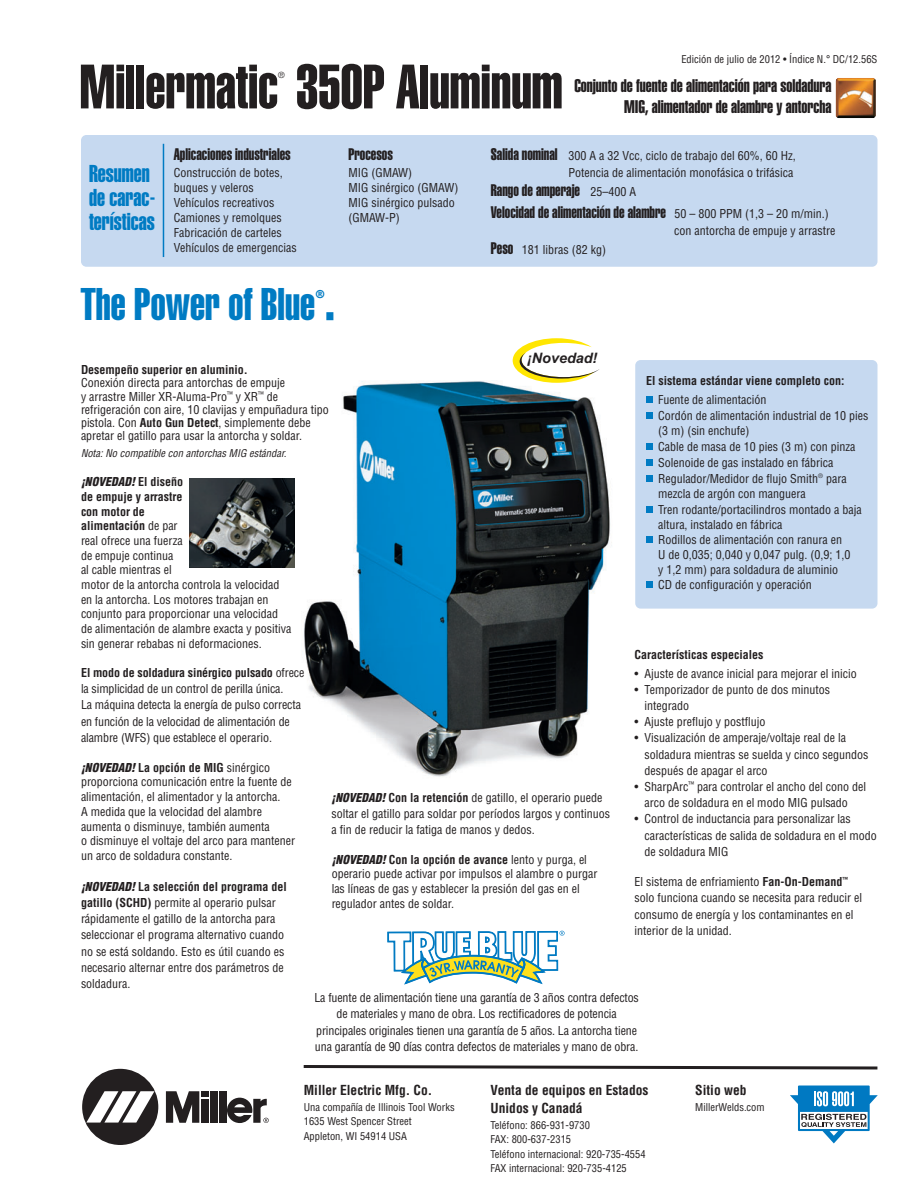
<style>
.page{position:relative;width:918px;height:1188px;background:#fff}
.page>*{position:absolute;margin:0;border:0;box-sizing:border-box;transform-origin:0 0}
.t1{font:61.5px "Helvetica Extra Compressed";color:#231f20}
.t2{font:45px "Helvetica Extra Compressed";color:#007bc3}
.t3{font:24px/24px "Helvetica Extra Compressed";color:#007bc3}
.t4{font:18px/21px "Helvetica Extra Compressed";color:#231f20;text-align:right}
.t5{font:16.5px/21.5px "Helvetica Extra Compressed";color:#231f20}
.t6{font:italic 700 14.4px "Arial";color:#231f20}
.t7{font:700 condensed 13.5px/18px "Helvetica";color:#231f20}
.t8{font:condensed 12px/16.2px "Helvetica";color:#231f20}
.t9{font:700 condensed 12px "Helvetica";color:#231f20}
.t10{font:condensed 10.5px/14.4px "Helvetica";color:#231f20}
.t11{font:italic condensed 10.5px "Helvetica";color:#231f20}
.t12{font:condensed 8.25px "Helvetica";color:#231f20}
.s1{font-family:"Helvetica Extra Compressed";font-stretch:normal;font-size:16.5px}
.s2{font-family:"Helvetica";font-stretch:condensed;font-size:12px}
.s3{font-weight:700}
.s4{font-weight:900;font-style:italic}
</style>
<div class="page">
<img style="left:294px;top:358px;width:318px;height:419px">
<div style="left:81px;top:135px;width:797px;height:132px;background:#c6d9f0;border-radius:5px"></div>
<hr style="left:163px;top:144px;width:1px;height:113px;background:#007bc3">
<img style="left:836px;top:78px;width:40px;height:40px">
<div style="left:82px;top:1069px;width:76px;height:76px;background:#231f20;border-radius:50%"></div>
<svg style="left:86px;top:1091px;width:68px;height:32px"></svg>
<div style="left:210px;top:1091px;width:7px;height:32px;background:#231f20"></div>
<div style="left:219px;top:1091px;width:7px;height:32px;background:#231f20"></div>
<div style="left:201px;top:1091px;width:7px;height:6px;background:#231f20"></div>
<div style="left:201px;top:1099px;width:7px;height:24px;background:#231f20"></div>
<svg style="left:166px;top:1091px;width:33px;height:32px"></svg>
<svg style="left:227px;top:1098px;width:42px;height:25px"></svg>
<div style="left:635px;top:360px;width:242px;height:249px;background:#c6d9f0;border-radius:5px"></div>
<div style="left:646px;top:396px;width:7px;height:7px;background:#007bc3"></div>
<div style="left:646px;top:412px;width:7px;height:7px;background:#007bc3"></div>
<div style="left:646px;top:443px;width:7px;height:6px;background:#007bc3"></div>
<div style="left:646px;top:459px;width:7px;height:7px;background:#007bc3"></div>
<div style="left:646px;top:475px;width:7px;height:7px;background:#007bc3"></div>
<div style="left:646px;top:506px;width:7px;height:6px;background:#007bc3"></div>
<div style="left:646px;top:536px;width:7px;height:7px;background:#007bc3"></div>
<div style="left:646px;top:581px;width:7px;height:7px;background:#007bc3"></div>
<svg style="left:303px;top:930px;width:575px;height:214px"></svg>
<img style="left:189px;top:478px;width:105px;height:90px">
<svg style="left:513px;top:338px;width:87px;height:45px"></svg>
<h1 class="t1" style="left:80px;top:65px;width:485px">Millermatic 350P Aluminum</h1>
<p class="t12" style="left:278px;top:72px;width:8px">®</p>
<p class="t10" style="left:681px;top:53px;width:198px">Edición de julio de 2012 • Índice N.° DC/12.56S</p>
<h3 class="t4" style="left:574px;top:76px;width:259px">Conjunto de fuente de alimentación para soldadura<br>MIG, alimentador de alambre y antorcha</h3>
<h3 class="t3" style="left:89px;top:163px;width:68px">Resumen de carac&shy;terísticas</h3>
<h3 class="t5" style="left:174px;top:145px;width:118px">Aplicaciones industriales</h3>
<p class="t8" style="left:174px;top:167px;width:125px;line-height:15px">Construcción de botes, buques y veleros<br>Vehículos recreativos<br>Camiones y remolques<br>Fabricación de carteles<br>Vehículos de emergencias</p>
<h2 class="t2" style="left:81px;top:288px;width:255px">The Power of Blue<sup>®</sup>.</h2>
<h3 class="t5" style="left:348px;top:145px;width:46px">Procesos</h3>
<p class="t8" style="left:348px;top:167px;width:112px;line-height:15px">MIG (GMAW)<br>MIG sinérgico (GMAW)<br>MIG sinérgico pulsado (GMAW-P)</p>
<p class="t8" style="left:491px;top:148px;width:306px;line-height:17.1px;text-align:right"><span class="s1">Salida nominal</span> 300 A a 32 Vcc, ciclo de trabajo del 60%, 60 Hz,<br>Potencia de alimentación monofásica o trifásica</p>
<h3 class="t5" style="left:491px;top:181px;width:339px">Rango de amperaje <span class="s2">25–400 A<br></span>Velocidad de alimentación de alambre <span class="s2">50 – 800 PPM (1,3 – 20 m/min.)</span></h3>
<p class="t8" style="left:674px;top:223px;width:163px">con antorcha de empuje y arrastre</p>
<p class="t8" style="left:491px;top:243px;width:117px"><span class="s1">Peso</span> 181 libras (82 kg)</p>
<p class="t9" style="left:81px;top:365px;width:168px">Desempeño superior en aluminio.</p>
<p class="t8" style="left:81px;top:378px;width:249px;line-height:13.2px">Conexión directa para antorchas de empuje<br>y arrastre Miller XR-Aluma-Pro<sup>™</sup> y XR<sup>™</sup> de refrigeración con aire, 10 clavijas y empuñadura tipo pistola. Con <span class="s3">Auto Gun Detect</span>, simplemente debe apretar el gatillo para usar la antorcha y soldar.</p>
<p class="t11" style="left:81px;top:449px;width:209px">Nota:No compatible con antorchas MIG estándar.</p>
<p class="t6" style="left:527px;top:350px;width:72px">¡Novedad!</p>
<p class="t8" style="left:81px;top:475px;width:212px;line-height:14.7px"><span class="s4">¡NOVEDAD!</span> <span class="s3">E l d i s e ñ o<br>de empuje y arrastre<br>con motor de<br>alimentación</span> de par<br>real ofrece una fuerza<br>de empuje continua<br>al cable mientras el<br>motor de la antorcha controla la velocidad en la antorcha. Los motores trabajan en conjunto para proporcionar una velocidad de alimentación de alambre exacta y positiva sin generar rebabas ni deformaciones.</p>
<p class="t8" style="left:81px;top:665px;width:225px"><span class="s3">El modo de soldadura sinérgico pulsado</span> ofrece la simplicidad de un control de perilla única.<br>La máquina detecta la energía de pulso correcta en función de la velocidad de alimentación de alambre (WFS) que establece el operario.</p>
<p class="t8" style="left:81px;top:761px;width:215px;line-height:14.7px"><span class="s4">¡NOVEDAD!</span><span class="s3">La opción de MIG</span> sinérgico proporciona comunicación entre la fuente de alimentación, el alimentador y la antorcha.<br>A medida que la velocidad del alambre aumenta o disminuye, también aumenta<br>o disminuye el voltaje del arco para mantener un arco de soldadura constante.</p>
<p class="t8" style="left:81px;top:879px;width:207px"><span class="s4">¡NOVEDAD!</span><span class="s3">La selección del programa del gatillo (SCHD)</span> permite al operario pulsar rápidamente el gatillo de la antorcha para seleccionar el programa alternativo cuando no se está soldando. Esto es útil cuando es necesario alternar entre dos parámetros de soldadura.</p>
<p class="t8" style="left:331px;top:790px;width:280px"><span class="s4">¡NOVEDAD!</span><span class="s3">Con la retención</span> de gatillo, el operario puede soltar el gatillo para soldar por períodos largos y continuos a fin de reducir la fatiga de manos y dedos.</p>
<p class="t8" style="left:332px;top:853px;width:267px;line-height:14.7px"><span class="s4">¡NOVEDAD!</span><span class="s3">Con la opción de avance</span> lento y purga, el operario puede activar por impulsos el alambre o purgar las líneas de gas y establecer la presión del gas en el regulador antes de soldar.</p>
<p class="t9" style="left:646px;top:376px;width:200px">El sistema estándar viene completo con:</p>
<p class="t8" style="left:658px;top:392px;width:212px">Fuente de alimentación<br>Cordón de alimentación industrial de 10 pies</p>
<p class="t8" style="left:658px;top:424px;width:199px">(3 m) (sin enchufe)<br>Cable de masa de 10 pies (3 m) con pinza Solenoide de gas instalado en fábrica Regulador/Medidor de flujo Smith<sup>®</sup> para</p>
<p class="t8" style="left:658px;top:487px;width:205px;line-height:15.1px">mezcla de argón con manguera<br>Tren rodante/portacilindros montado a baja altura, instalado en fábrica<br>Rodillos de alimentación con ranura en<br>U de 0,035; 0,040 y 0,047 pulg. (0,9; 1,0<br>y 1,2 mm) para soldadura de aluminio</p>
<p class="t8" style="left:658px;top:578px;width:155px">CD de configuración y operación</p>
<p class="t9" style="left:634px;top:650px;width:130px">Características especiales</p>
<p class="t8" style="left:634px;top:666px;width:224px">• Ajuste de avance inicial para mejorar el inicio</p>
<p class="t8" style="left:645px;top:682px;width:187px;text-indent:-10px">• Temporizador de punto de dos minutos integrado</p>
<p class="t8" style="left:634px;top:715px;width:133px">• Ajuste preflujo y postflujo</p>
<p class="t8" style="left:645px;top:731px;width:225px;text-indent:-10px">• Visualización de amperaje/voltaje real de la soldadura mientras se suelda y cinco segundos después de apagar el arco</p>
<p class="t8" style="left:645px;top:780px;width:223px;text-indent:-10px">• SharpArc<sup>™</sup> para controlar el ancho del cono del arco de soldadura en el modo MIG pulsado</p>
<p class="t8" style="left:645px;top:812px;width:234px;text-indent:-10px">• Control de inductancia para personalizar las características de salida de soldadura en el modo de soldadura MIG</p>
<p class="t8" style="left:634px;top:875px;width:229px">El sistema de enfriamiento <span class="s3">Fan-On-Demand</span><sup>™ </sup>solo funciona cuando se necesita para reducir el consumo de energía y los contaminantes en el interior de la unidad.</p>
<p class="t8" style="left:314px;top:991px;width:326px;text-align:center">La fuente de alimentación tiene una garantía de 3 años contra defectos de materiales y mano de obra. Los rectificadores de potencia principales originales tienen una garantía de 5 años. La antorcha tiene una garantía de 90 días contra defectos de materiales y mano de obra.</p>
<p class="t7" style="left:304px;top:1083px;width:130px">Miller Electric Mfg. Co.</p>
<p class="t10" style="left:304px;top:1101px;width:152px">Una compañía de Illinois Tool Works<br>1635 West Spencer Street<br>Appleton, WI 54914 USA</p>
<p class="t7" style="left:490px;top:1083px;width:160px">Venta de equipos en Estados<br>Unidos y Canadá</p>
<p class="t10" style="left:490px;top:1119px;width:157px">Teléfono: 866-931-9730<br>FAX: 800-637-2315<br>Teléfono internacional: 920-735-4554<br>FAX internacional: 920-735-4125</p>
<p class="t7" style="left:695px;top:1083px;width:53px">Sitio web</p>
<p class="t10" style="left:695px;top:1101px;width:71px">MillerWelds.com</p>
</div>
